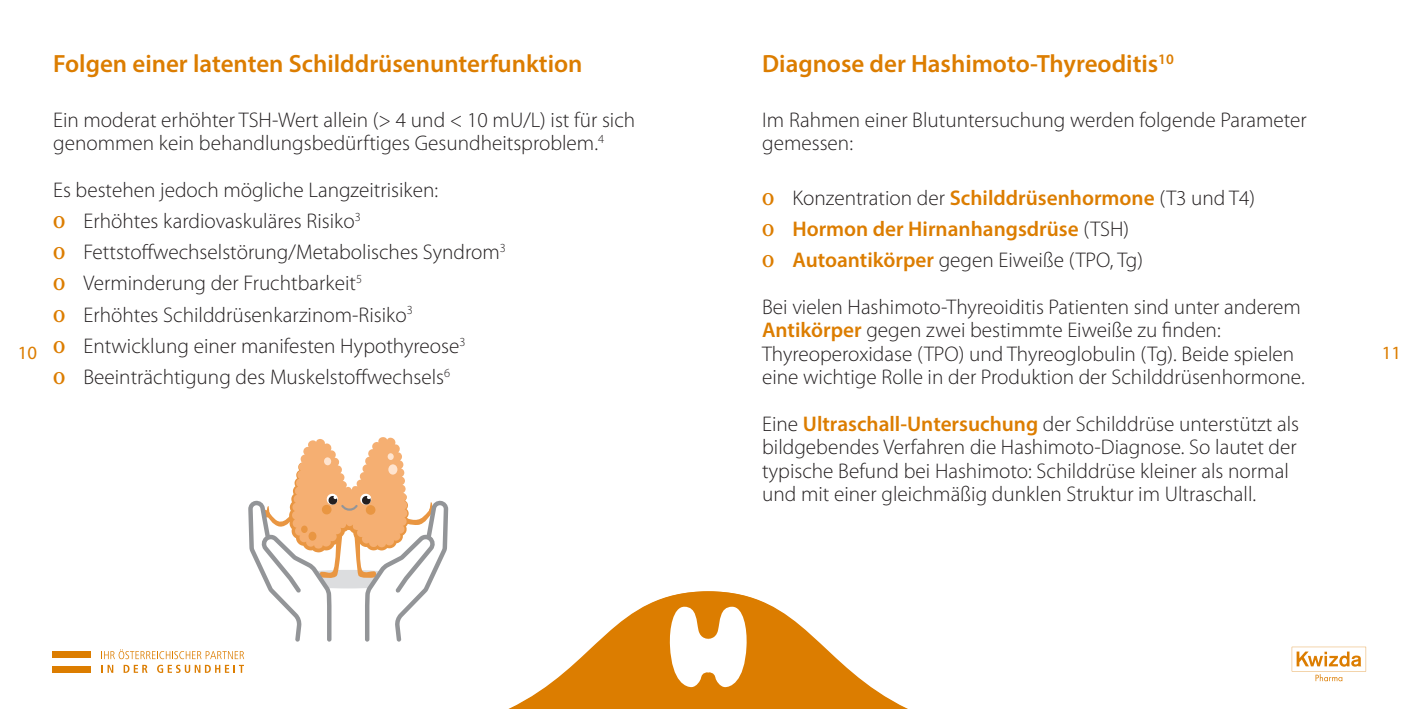
<style>
.page{position:relative;width:1418px;height:709px;background:#fff}
.page>*{position:absolute;margin:0;border:0;box-sizing:border-box;transform-origin:0 0}
.t1{font:600 25px "Myriad Pro";color:#dc7d00}
.t2{font:300 21.25px/23.5px "Myriad Pro";color:#231f20}
.t3{font:600 21.25px/31.2px "Myriad Pro";color:#dc7d00}
.t4{font:18.75px "Myriad Pro";color:#dc7d00}
.s1{font-family:"Khmer MN";font-weight:700;font-size:20px;color:#dc7d00}
.s2{font-family:"Khmer MN";font-weight:700;font-size:20px}
.s3{font-weight:300;color:#231f20}
.s4{font-weight:600;color:#dc7d00}
</style>
<div class="page">
<svg style="left:248px;top:437px;width:200px;height:204px"></svg>
<svg style="left:1291px;top:647px;width:74px;height:34px"></svg>
<div style="left:53px;top:651px;width:38px;height:7px;background:#dc7d00"></div>
<div style="left:53px;top:666px;width:38px;height:7px;background:#dc7d00"></div>
<svg style="left:101px;top:649px;width:143px;height:24px"></svg>
<svg style="left:443px;top:591px;width:5px;height:50px"></svg>
<svg style="left:508px;top:591px;width:400px;height:118px;fill:#dc7d00"></svg>
<svg style="left:669px;top:606px;width:78px;height:81px"></svg>
<p class="t1" style="left:53px;top:48px;width:531px">Folgen einer latenten Schilddrüsenunterfunktion</p>
<p class="t2" style="left:53px;top:107px;width:583px">Ein moderat erhöhter TSH-Wert allein (&gt; 4 und &lt; 10 mU/L) ist für sich genommen kein behandlungsbedürftiges Gesundheitsproblem.<sup>4</sup></p>
<p class="t2" style="left:53px;top:174px;width:454px;line-height:31.2px">Es bestehen jedoch mögliche Langzeitrisiken:<br><span class="s1">O</span> Erhöhtes kardiovaskuläres Risiko<sup>3<br></sup><span class="s1">O</span> Fettstoffwechselstörung/Metabolisches Syndrom<sup>3<br></sup><span class="s1">O</span> Verminderung der Fruchtbarkeit<sup>5<br></sup><span class="s1">O</span> Erhöhtes Schilddrüsenkarzinom-Risiko<sup>3<br></sup><span class="s1">O</span> Entwicklung einer manifesten Hypothyreose<sup>3<br></sup><span class="s1">O</span> Beeinträchtigung des Muskelstoffwechsels<sup>6</sup></p>
<p class="t1" style="left:762px;top:48px;width:413px">Diagnose der Hashimoto-Thyreoditis<sup>10</sup></p>
<p class="t2" style="left:762px;top:107px;width:546px">Im Rahmen einer Blutuntersuchung werden folgende Parameter gemessen:</p>
<p class="t3" style="left:762px;top:181px;width:494px"><span class="s2">O</span> <span class="s3">Konzentration der</span> Schilddrüsenhormone <span class="s3">(T3 und T4)<br></span><span class="s2">O</span> Hormon der Hirnanhangsdrüse <span class="s3">(TSH)<br></span><span class="s2">O</span> Autoantikörper <span class="s3">gegen Eiweiße (TPO, Tg)</span></p>
<p class="t2" style="left:762px;top:295px;width:544px">Bei vielen Hashimoto-Thyreoiditis Patienten sind unter anderem <span class="s4">Antikörper</span> gegen zwei bestimmte Eiweiße zu finden:<br>Thyreoperoxidase (TPO) und Thyreoglobulin (Tg). Beide spielen eine wichtige Rolle in der Produktion der Schilddrüsenhormone.</p>
<p class="t2" style="left:762px;top:412px;width:538px">Eine <span class="s4">Ultraschall-Untersuchung</span> der Schilddrüse unterstützt als bildgebendes Verfahren die Hashimoto-Diagnose. So lautet der typische Befund bei Hashimoto: Schilddrüse kleiner als normal und mit einer gleichmäßig dunklen Struktur im Ultraschall.</p>
<p class="t4" style="left:18px;top:341px;width:21px">10</p>
<p class="t4" style="left:1381px;top:341px;width:21px">11</p>
</div>
